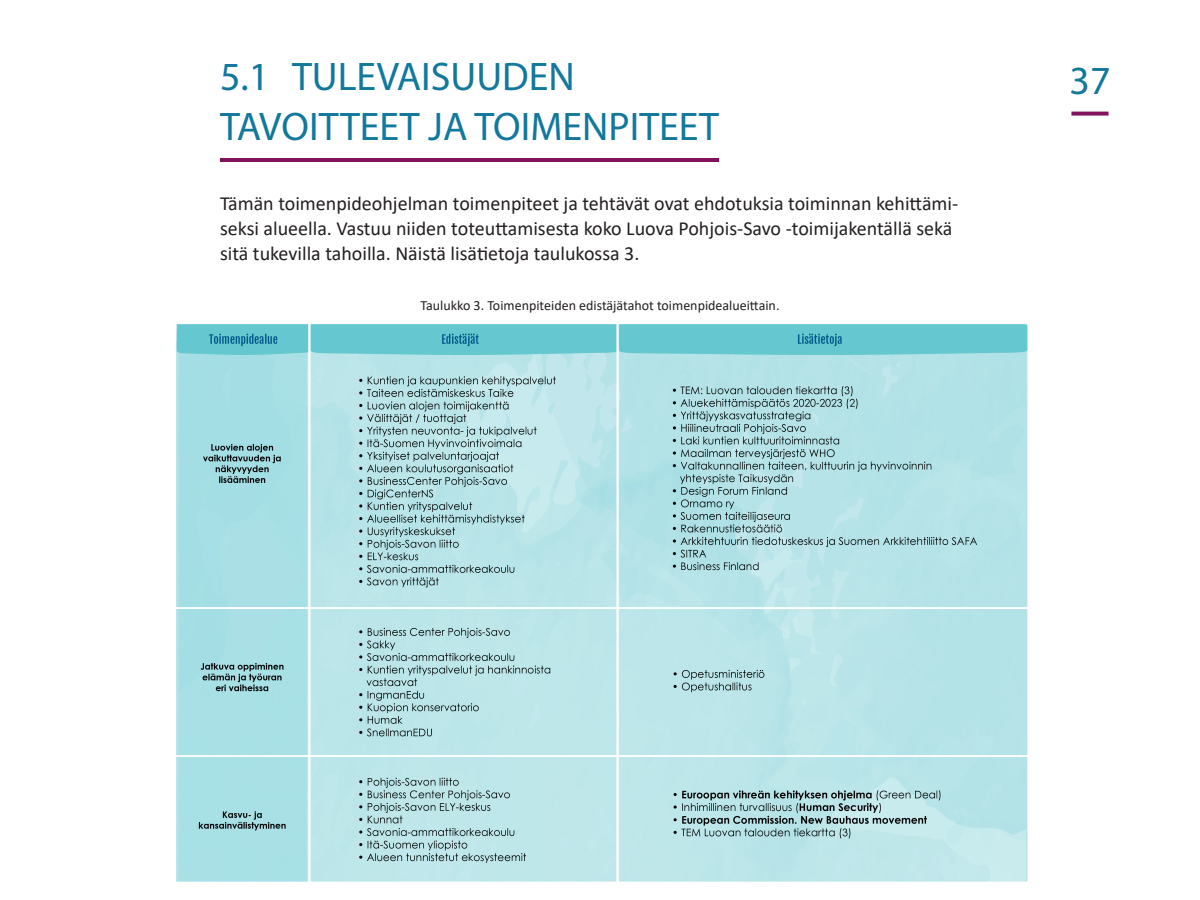
<style>
.page{position:relative;width:1200px;height:900px;background:#fff}
.page>*{position:absolute;margin:0;border:0;box-sizing:border-box;transform-origin:0 0}
.Otsikko_H1{font:40px "Myriad Pro";color:#12789c}
.Otsikko_H1_ilman_vii{font:40px "Myriad Pro";color:#12789c}
.t1{font:40px "Myriad Pro";color:#12789c}
.Leipäteksti{font:20px/25px "Calibri";color:#231f20}
.Leipäteksti-2{font:14px "Calibri";color:#231f20}
</style>
<div class="page">
<svg style="left:1071px;top:112px;width:38px;height:4px"></svg>
<hr style="left:220px;top:158px;width:499px;height:4px;background:#82125c">
<img style="left:176px;top:324px;width:852px;height:557px">
<h1 class="Otsikko_H1_ilman_vii" style="left:220px;top:52px;width:356px">5.1 TULEVAISUUDEN</h1>
<h1 class="t1" style="left:1069px;top:56px;width:43px">37</h1>
<h1 class="Otsikko_H1" style="left:220px;top:102px;width:501px">TAVOITTEET JA TOIMENPITEET</h1>
<p class="Leipäteksti" style="left:220px;top:190px;width:740px">Tämän toimenpideohjelman toimenpiteet ja tehtävät ovat ehdotuksia toiminnan kehittämi&shy;seksi alueella. Vastuu niiden toteuttamisesta koko Luova Pohjois-Savo -toimijakentällä sekä sitä tukevilla tahoilla. Näistä lisätietoja taulukossa 3.</p>
<p class="Leipäteksti-2" style="left:420px;top:296px;width:361px">Taulukko 3. Toimenpiteiden edistäjätahot toimenpidealueittain.</p>
</div>
